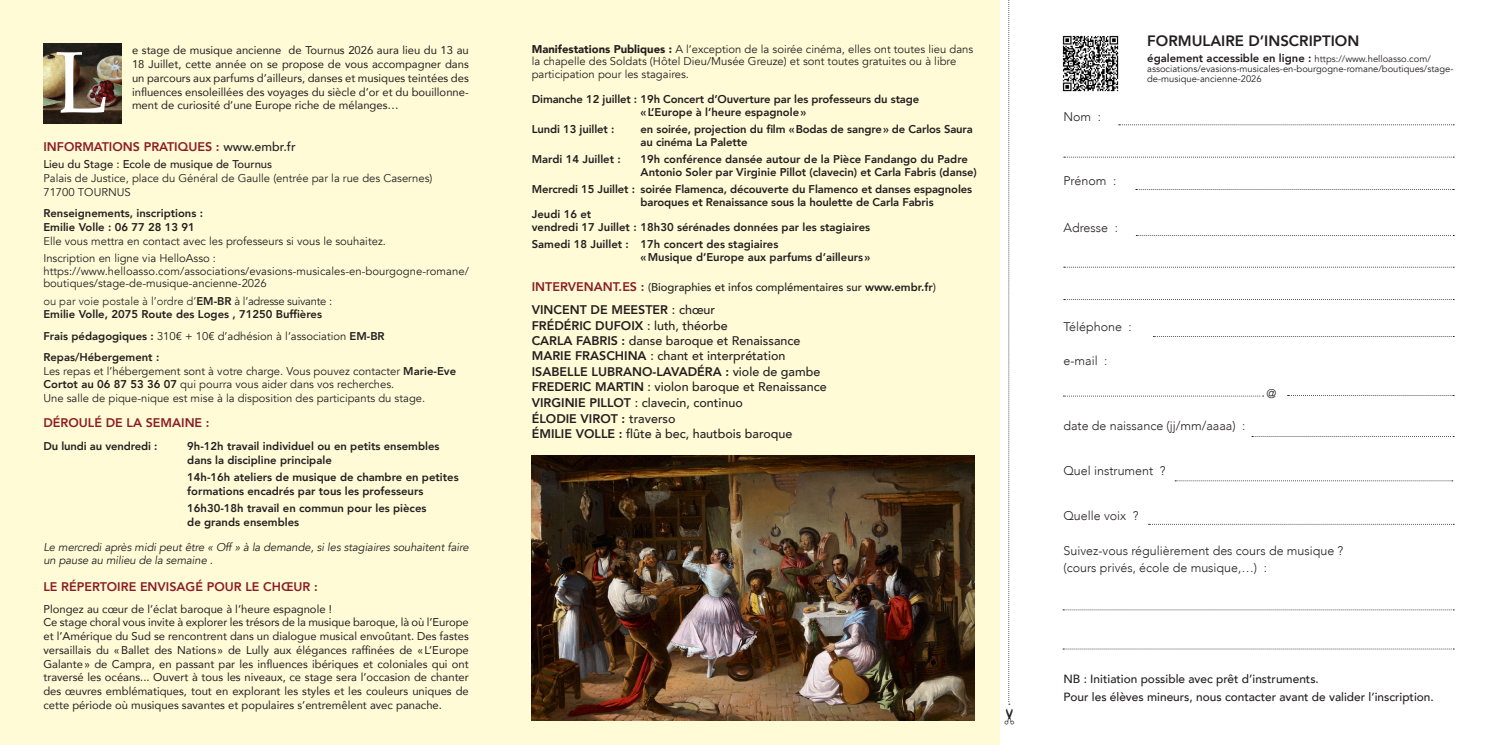
<style>
.page{position:relative;width:1489px;height:745px;background:#fff}
.page>*{position:absolute;margin:0;border:0;box-sizing:border-box;transform-origin:0 0}
.t1{font:800 15px "Avenir";color:#231f20}
.t2{font:500 12.5px "Avenir";color:#231f20}
.t3{font:300 12.5px "Avenir";color:#231f20}
.t4{font:800 12.5px "Avenir";color:#231f20}
.t5{font:800 12.5px "Avenir";color:#8b1d26}
.t6{font:500 11.88px "Avenir";color:#231f20}
.t7{font:800 11.25px/12.5px "Avenir";color:#231f20}
.t8{font:11.25px/13.8px "Avenir";color:#231f20;text-align:justify}
.t9{font:11.25px/12.5px "Avenir";color:#231f20}
.t10{font:italic 11.25px/12.5px "Avenir";letter-spacing:-.01em;color:#231f20}
.t11{font:500 11.25px "Avenir";color:#231f20}
.t12{font:300 11.25px "Avenir";color:#231f20}
.t13{font:9.38px/10px "Avenir";color:#231f20}
.s1{font-weight:500;color:#231f20}
.s2{font-weight:800}
.s3{font-weight:400}
.s4{font-weight:900}
.s5{font-weight:800;font-size:12.5px;color:#8b1d26}
.s6{font-weight:500}
.s7{font-weight:400;font-size:9.38px}
</style>
<div class="page">
<div style="left:0;top:0;width:999px;height:744px;background:#fffbd6"></div>
<svg style="left:1118px;top:124px;width:335px;height:1px"></svg>
<svg style="left:1063px;top:157px;width:390px;height:1px"></svg>
<svg style="left:1135px;top:189px;width:318px;height:1px"></svg>
<svg style="left:1136px;top:235px;width:317px;height:1px"></svg>
<svg style="left:1063px;top:267px;width:390px;height:1px"></svg>
<svg style="left:1063px;top:299px;width:390px;height:1px"></svg>
<svg style="left:1153px;top:336px;width:300px;height:1px"></svg>
<svg style="left:1063px;top:395px;width:200px;height:1px"></svg>
<svg style="left:1287px;top:395px;width:166px;height:1px"></svg>
<svg style="left:1251px;top:436px;width:202px;height:1px"></svg>
<svg style="left:1174px;top:480px;width:278px;height:1px"></svg>
<svg style="left:1148px;top:523px;width:304px;height:1px"></svg>
<svg style="left:1062px;top:609px;width:391px;height:1px"></svg>
<svg style="left:1062px;top:648px;width:391px;height:1px"></svg>
<img style="left:43px;top:43px;width:78px;height:80px">
<img style="left:1062px;top:35px;width:57px;height:57px">
<img style="left:531px;top:455px;width:443px;height:264px">
<img style="left:57px;top:52px;width:49px;height:61px">
<svg style="left:1008px;top:0;width:3px;height:705px"></svg>
<p class="t8" style="left:132px;top:43px;width:338px">e stage de musique ancienne de Tournus 2026 aura lieu du 13 au 18 Juillet, cette année on se propose de vous accompagner dans un parcours aux parfums d’ailleurs, danses et musiques teintées des influences ensoleillées des voyages du siècle d’or et du bouillonne&shy;ment de curiosité d’une Europe riche de mélanges…</p>
<p class="t5" style="left:43px;top:136px;width:254px">INFORMATIONS PRATIQUES : <span class="s1">www.embr.fr</span></p>
<p class="t11" style="left:43px;top:154px;width:230px">Lieu du Stage : Ecole de musique de Tournus</p>
<p class="t9" style="left:43px;top:172px;width:390px">Palais de Justice, place du Général de Gaulle (entrée par la rue des Casernes)</p>
<p class="t9" style="left:43px;top:186px;width:89px">71700 TOURNUS</p>
<p class="t7" style="left:43px;top:207px;width:161px">Renseignements, inscriptions :</p>
<p class="t7" style="left:43px;top:220px;width:153px">Emilie Volle : 06 77 28 13 91</p>
<p class="t9" style="left:43px;top:234px;width:344px">Elle vous mettra en contact avec les professeurs si vous le souhaitez.</p>
<p class="t9" style="left:43px;top:252px;width:174px">Inscription en ligne via HelloAsso :</p>
<p class="t9" style="left:43px;top:264px;width:427px">https://www.helloasso.com/associations/evasions-musicales-en-bourgogne-romane/ boutiques/stage-de-musique-ancienne-2026</p>
<p class="t12" style="left:43px;top:294px;width:290px">ou par voie postale à l’ordre d’<span class="s2">EM-BR</span> <span class="s3">à l’adresse suivante :</span></p>
<p class="t7" style="left:43px;top:308px;width:280px">Emilie Volle, 2075 Route des Loges , 71250 Buffières</p>
<p class="t9" style="left:43px;top:329px;width:343px"><span class="s2">Frais pédagogiques :</span> 310€ + 10€ d’adhésion à l’association <span class="s2">EM-BR</span></p>
<p class="t7" style="left:43px;top:350px;width:117px">Repas/Hébergement :</p>
<p class="t9" style="left:43px;top:364px;width:414px;line-height:13.8px">Les repas et l’hébergement sont à votre charge. Vous pouvez contacter <span class="s2">Marie-Eve<br>Cortot au 06 87 53 36 07</span> qui pourra vous aider dans vos recherches.</p>
<p class="t9" style="left:43px;top:392px;width:383px">Une salle de pique-nique est mise à la disposition des participants du stage.</p>
<p class="t5" style="left:43px;top:413px;width:168px">DÉROULÉ DE LA SEMAINE :</p>
<p class="t7" style="left:43px;top:439px;width:116px">Du lundi au vendredi :</p>
<p class="t7" style="left:187px;top:439px;width:254px">9h-12h travail individuel ou en petits ensembles</p>
<p class="t7" style="left:187px;top:453px;width:146px">dans la discipline principale</p>
<p class="t7" style="left:187px;top:470px;width:273px;line-height:13.8px">14h-16h ateliers de musique de chambre en petites formations encadrés par tous les professeurs</p>
<p class="t7" style="left:187px;top:502px;width:241px">16h30-18h travail en commun pour les pièces</p>
<p class="t7" style="left:187px;top:515px;width:113px">de grands ensembles</p>
<p class="t10" style="left:43px;top:541px;width:427px">Le mercredi après midi peut être « Off » à la demande, si les stagiaires souhaitent faire un pause au milieu de la semaine .</p>
<p class="t5" style="left:43px;top:576px;width:276px">LE RÉPERTOIRE ENVISAGÉ POUR LE CHŒUR :</p>
<p class="t8" style="left:43px;top:601px;width:290px">Plongez au cœur de l’éclat baroque à l’heure espagnole !</p>
<p class="t8" style="left:43px;top:614px;width:427px">Ce stage choral vous invite à explorer les trésors de la musique baroque, là où l’Europe et l’Amérique du Sud se rencontrent dans un dialogue musical envoûtant. Des fastes versaillais du «Ballet des Nations» de Lully aux élégances raffinées de «L’Europe Galante» de Campra, en passant par les influences ibériques et coloniales qui ont traversé les océans... Ouvert à tous les niveaux, ce stage sera l’occasion de chanter des œuvres emblématiques, tout en explorant les styles et les couleurs uniques de cette période où musiques savantes et populaires s’entremêlent avec panache.</p>
<p class="t9" style="left:531px;top:43px;width:443px"><span class="s4">Manifestations Publiques :</span> A l’exception de la soirée cinéma, elles ont toutes lieu dans la chapelle des Soldats (Hôtel Dieu/Musée Greuze) et sont toutes gratuites ou à libre participation pour les stagaires.</p>
<p class="t7" style="left:531px;top:93px;width:389px;text-align:center">Dimanche 12 juillet : 19h Concert d’Ouverture par les professeurs du stage «L’Europe à l’heure espagnole»</p>
<p class="t7" style="left:531px;top:123px;width:84px">Lundi 13 juillet :</p>
<p class="t7" style="left:640px;top:123px;width:334px">en soirée, projection du film «Bodas de sangre» de Carlos Saura</p>
<p class="t7" style="left:640px;top:135px;width:108px">au cinéma La Palette</p>
<p class="t7" style="left:531px;top:153px;width:90px">Mardi 14 Juillet :</p>
<p class="t7" style="left:640px;top:153px;width:337px">19h conférence dansée autour de la Pièce Fandango du Padre<br>Antonio Soler par Virginie Pillot (clavecin) et Carla Fabris (danse)</p>
<p class="t7" style="left:531px;top:183px;width:442px">Mercredi 15 Juillet : soirée Flamenca, découverte du Flamenco et danses espagnoles</p>
<p class="t7" style="left:640px;top:195px;width:294px">baroques et Renaissance sous la houlette de Carla Fabris</p>
<p class="t7" style="left:531px;top:208px;width:61px">Jeudi 16 et</p>
<p class="t7" style="left:531px;top:220px;width:340px">vendredi 17 Juillet : 18h30 sérénades données par les stagiaires</p>
<p class="t7" style="left:531px;top:238px;width:248px">Samedi 18 Juillet : 17h concert des stagiaires</p>
<p class="t7" style="left:640px;top:250px;width:231px">«Musique d’Europe aux parfums d’ailleurs»</p>
<p class="t11" style="left:531px;top:277px;width:405px"><span class="s5">INTERVENANT.ES :</span> (Biographies et infos complémentaires sur <span class="s2">www.embr.fr</span>)</p>
<p class="t4" style="left:531px;top:299px;width:185px">VINCENT DE MEESTER <span class="s6">: chœur</span></p>
<p class="t4" style="left:531px;top:315px;width:197px">FRÉDÉRIC DUFOIX <span class="s6">: luth, théorbe</span></p>
<p class="t2" style="left:531px;top:330px;width:270px"><span class="s2">CARLA FABRIS :</span> danse baroque et Renaissance</p>
<p class="t2" style="left:531px;top:345px;width:255px"><span class="s2">MARIE FRASCHINA</span> : chant et interprétation</p>
<p class="t4" style="left:531px;top:361px;width:290px">ISABELLE LUBRANO-LAVADÉRA : <span class="s6">viole de gambe</span></p>
<p class="t2" style="left:531px;top:376px;width:296px"><span class="s2">FREDERIC MARTIN</span> : violon baroque et Renaissance</p>
<p class="t2" style="left:531px;top:391px;width:212px"><span class="s2">VIRGINIE PILLOT</span> : clavecin, continuo</p>
<p class="t4" style="left:531px;top:408px;width:145px">ÉLODIE VIROT : <span class="s6">traverso</span></p>
<p class="t2" style="left:531px;top:423px;width:262px"><span class="s2">ÉMILIE VOLLE :</span> flûte à bec, hautbois baroque</p>
<p class="t3" style="left:1063px;top:109px;width:39px">Nom :</p>
<p class="t3" style="left:1063px;top:173px;width:54px">Prénom :</p>
<p class="t3" style="left:1063px;top:220px;width:56px">Adresse :</p>
<p class="t1" style="left:1147px;top:29px;width:213px">FORMULAIRE D’INSCRIPTION</p>
<p class="t7" style="left:1147px;top:52px;width:285px">également accessible en ligne : <span class="s7">https://www.helloasso.com/</span></p>
<p class="t13" style="left:1147px;top:64px;width:308px">associations/evasions-musicales-en-bourgogne-romane/boutiques/stage&shy;de-musique-ancienne-2026</p>
<p class="t3" style="left:1063px;top:319px;width:70px">Téléphone :</p>
<p class="t3" style="left:1063px;top:353px;width:45px">e-mail :</p>
<p class="t3" style="left:1266px;top:386px;width:11px">@</p>
<p class="t3" style="left:1063px;top:418px;width:183px">date de naissance (jj/mm/aaaa) :</p>
<p class="t3" style="left:1063px;top:463px;width:104px">Quel instrument ?</p>
<p class="t3" style="left:1063px;top:508px;width:77px">Quelle voix ?</p>
<p class="t3" style="left:1063px;top:542px;width:281px">Suivez-vous régulièrement des cours de musique ?</p>
<p class="t3" style="left:1063px;top:560px;width:205px">(cours privés, école de musique,…) :</p>
<p class="t6" style="left:1063px;top:668px;width:257px">NB : Initiation possible avec prêt d’instruments.</p>
<p class="t6" style="left:1063px;top:685px;width:372px">Pour les élèves mineurs, nous contacter avant de valider l’inscription.</p>
</div>
